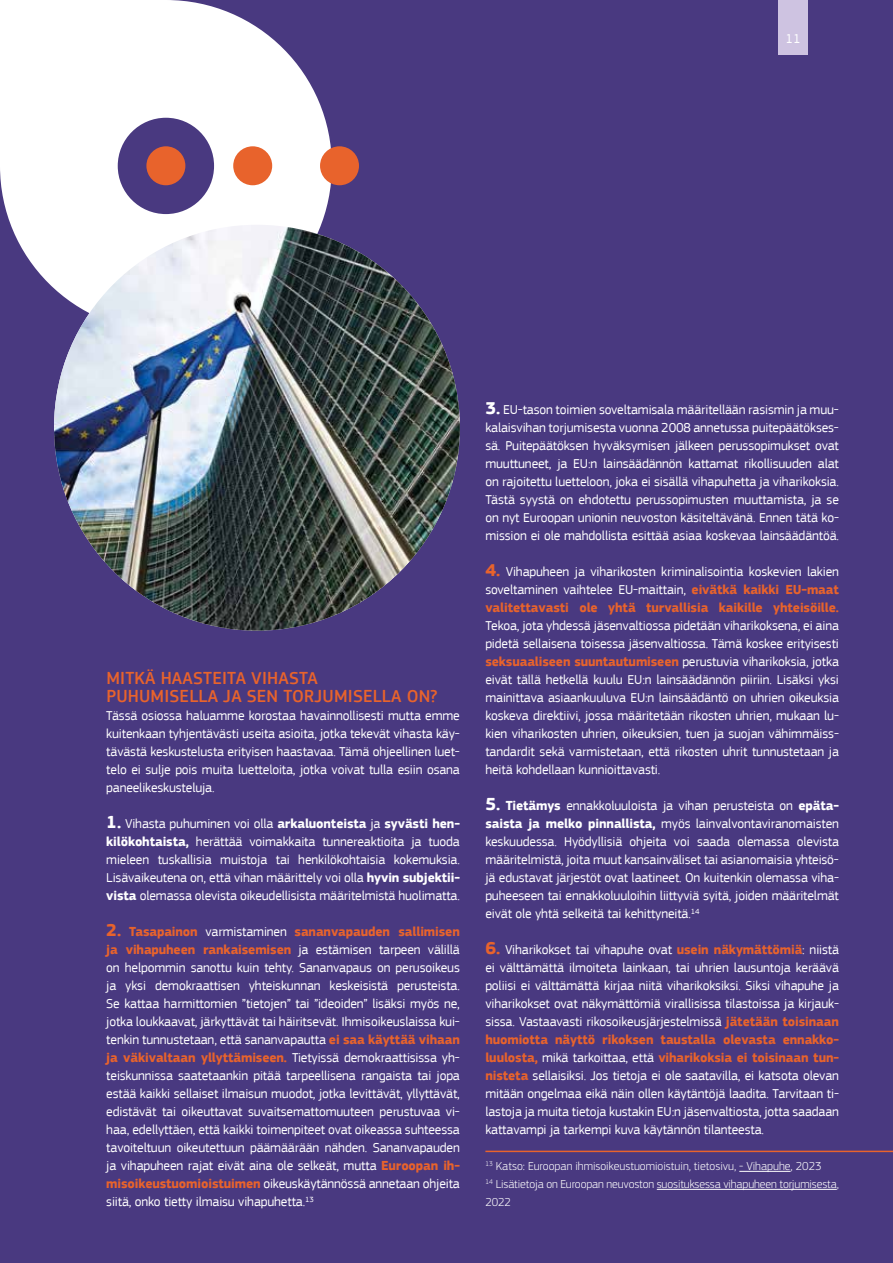
<style>
.page{position:relative;width:893px;height:1263px;background:#493980}
.page>*{position:absolute;margin:0;border:0;box-sizing:border-box;transform-origin:0 0}
.t1{font:500 18px/18px "EC Square Sans Pro";letter-spacing:.01em;color:#e8632c}
.t2{font:13.5px/18px "EC Square Sans Pro";letter-spacing:-.01em;color:#fff;text-align:justify}
.t3{font:300 12px/18px "EC Square Sans Pro";letter-spacing:-.01em;color:#fff}
.s1{font-weight:700;font-size:18px}
.s2{font-weight:700}
.s3{font-weight:700;font-size:18px;color:#e8632c}
.s4{font-weight:700;color:#e8632c}
</style>
<div class="page">
<div style="left:778px;top:0;width:30px;height:54px;background:#cec3e1"></div>
<hr style="left:485px;top:1151px;width:408px;height:1px;background:#e8632c">
<hr style="left:739px;top:1171px;width:52px;height:1px;background:#fff">
<hr style="left:657px;top:1189px;width:180px;height:1px;background:#fff">
<svg style="left:0;top:0;width:332px;height:331px;fill:#fff"></svg>
<div style="left:320px;top:146px;width:39px;height:39px;background:#e8632c;border-radius:50%"></div>
<div style="left:233px;top:146px;width:39px;height:39px;background:#e8632c;border-radius:50%"></div>
<img style="left:54px;top:225px;width:406px;height:406px;border-radius:203px">
<p class="t2" style="left:785px;top:29px;width:17px">11</p>
<h1 class="t1" style="left:106px;top:669px;width:333px">MITKÄ HAASTEITA VIHASTA<br>PUHUMISELLA JA SEN TORJUMISELLA ON?</h1>
<p class="t2" style="left:106px;top:707px;width:355px">Tässä osiossa haluamme korostaa havainnollisesti mutta emme kuitenkaan tyhjentävästi useita asioita, jotka tekevät vihasta käy&shy;tävästä keskustelusta erityisen haastavaa. Tämä ohjeellinen luet&shy;telo ei sulje pois muita luetteloita, jotka voivat tulla esiin osana paneelikeskusteluja.</p>
<p class="t2" style="left:106px;top:815px;width:355px"><span class="s1">1.</span> Vihasta puhuminen voi olla <span class="s2">arkaluonteista</span> ja <span class="s2">syvästi hen&shy;kilökohtaista,</span> herättää voimakkaita tunnereaktioita ja tuoda mieleen tuskallisia muistoja tai henkilökohtaisia kokemuksia.<br>Lisävaikeutena on, että vihan määrittely voi olla <span class="s2">hyvin subjektii&shy;vista</span> olemassa olevista oikeudellisista määritelmistä huolimatta.</p>
<p class="t2" style="left:106px;top:923px;width:355px"><span class="s3">2.</span> <span class="s4">Tasapainon</span> varmistaminen <span class="s4">sananvapauden sallimisen ja vihapuheen rankaisemisen</span> ja estämisen tarpeen välillä on helpommin sanottu kuin tehty. Sananvapaus on perusoikeus ja yksi demokraattisen yhteiskunnan keskeisistä perusteista.<br>Se kattaa harmittomien ”tietojen” tai ”ideoiden” lisäksi myös ne, jotka loukkaavat, järkyttävät tai häiritsevät. Ihmisoikeuslaissa kui&shy;tenkin tunnustetaan, että sananvapautta <span class="s4">ei saa käyttää vihaan ja väkivaltaan yllyttämiseen.</span> Tietyissä demokraattisissa yh&shy;teiskunnissa saatetaankin pitää tarpeellisena rangaista tai jopa estää kaikki sellaiset ilmaisun muodot, jotka levittävät, yllyttävät, edistävät tai oikeuttavat suvaitsemattomuuteen perustuvaa vi&shy;haa, edellyttäen, että kaikki toimenpiteet ovat oikeassa suhteessa tavoiteltuun oikeutettuun päämäärään nähden. Sananvapauden ja vihapuheen rajat eivät aina ole selkeät, mutta <span class="s4">Euroopan ih&shy;misoikeustuomioistuimen</span> oikeuskäytännössä annetaan ohjeita siitä, onko tietty ilmaisu vihapuhetta.<sup>13</sup></p>
<p class="t2" style="left:485px;top:401px;width:355px"><span class="s1">3.</span> EU-tason toimien soveltamisala määritellään rasismin ja muu&shy;kalaisvihan torjumisesta vuonna 2008 annetussa puitepäätökses&shy;sä. Puitepäätöksen hyväksymisen jälkeen perussopimukset ovat muuttuneet, ja EU:n lainsäädännön kattamat rikollisuuden alat on rajoitettu luetteloon, joka ei sisällä vihapuhetta ja viharikoksia.<br>Tästä syystä on ehdotettu perussopimusten muuttamista, ja se on nyt Euroopan unionin neuvoston käsiteltävänä. Ennen tätä ko&shy;mission ei ole mahdollista esittää asiaa koskevaa lainsäädäntöä.</p>
<p class="t2" style="left:485px;top:563px;width:355px"><span class="s3">4.</span> Vihapuheen ja viharikosten kriminalisointia koskevien lakien soveltaminen vaihtelee EU-maittain, <span class="s4">eivätkä kaikki EU-maat valitettavasti ole yhtä turvallisia kaikille yhteisöille.</span></p>
<p class="t2" style="left:485px;top:617px;width:355px">Tekoa, jota yhdessä jäsenvaltiossa pidetään viharikoksena, ei aina pidetä sellaisena toisessa jäsenvaltiossa. Tämä koskee erityisesti <span class="s4">seksuaaliseen suuntautumiseen</span> perustuvia viharikoksia, jotka eivät tällä hetkellä kuulu EU:n lainsäädännön piiriin. Lisäksi yksi mainittava asiaankuuluva EU:n lainsäädäntö on uhrien oikeuksia koskeva direktiivi, jossa määritetään rikosten uhrien, mukaan lu&shy;kien viharikosten uhrien, oikeuksien, tuen ja suojan vähimmäiss&shy;tandardit sekä varmistetaan, että rikosten uhrit tunnustetaan ja heitä kohdellaan kunnioittavasti.</p>
<p class="t2" style="left:485px;top:797px;width:355px"><span class="s1">5.</span> <span class="s2">Tietämys</span> ennakkoluuloista ja vihan perusteista on <span class="s2">epäta&shy;saista ja melko pinnallista,</span> myös lainvalvontaviranomaisten keskuudessa. Hyödyllisiä ohjeita voi saada olemassa olevista määritelmistä, joita muut kansainväliset tai asianomaisia yhteisö&shy;jä edustavat järjestöt ovat laatineet. On kuitenkin olemassa viha&shy;puheeseen tai ennakkoluuloihin liittyviä syitä, joiden määritelmät eivät ole yhtä selkeitä tai kehittyneitä.<sup>14</sup></p>
<p class="t2" style="left:485px;top:941px;width:355px"><span class="s3">6.</span> Viharikokset tai vihapuhe ovat <span class="s4">usein näkymättömiä</span>: niistä ei välttämättä ilmoiteta lainkaan, tai uhrien lausuntoja keräävä poliisi ei välttämättä kirjaa niitä viharikoksiksi. Siksi vihapuhe ja viharikokset ovat näkymättömiä virallisissa tilastoissa ja kirjauk&shy;sissa. Vastaavasti rikosoikeusjärjestelmissä <span class="s4">jätetään toisinaan huomiotta näyttö rikoksen taustalla olevasta ennakko&shy;luulosta,</span> mikä tarkoittaa, että <span class="s4">viharikoksia ei toisinaan tun&shy;nisteta</span> sellaisiksi. Jos tietoja ei ole saatavilla, ei katsota olevan mitään ongelmaa eikä näin ollen käytäntöjä laadita. Tarvitaan ti&shy;lastoja ja muita tietoja kustakin EU:n jäsenvaltiosta, jotta saadaan kattavampi ja tarkempi kuva käytännön tilanteesta.</p>
<p class="t3" style="left:485px;top:1157px;width:355px"><sup>13</sup> Katso: Euroopan ihmisoikeustuomioistuin, tietosivu, - Vihapuhe, 2023<br><sup>14</sup> Lisätietoja on Euroopan neuvoston suosituksessa vihapuheen torjumisesta,<br>2022</p>
</div>
